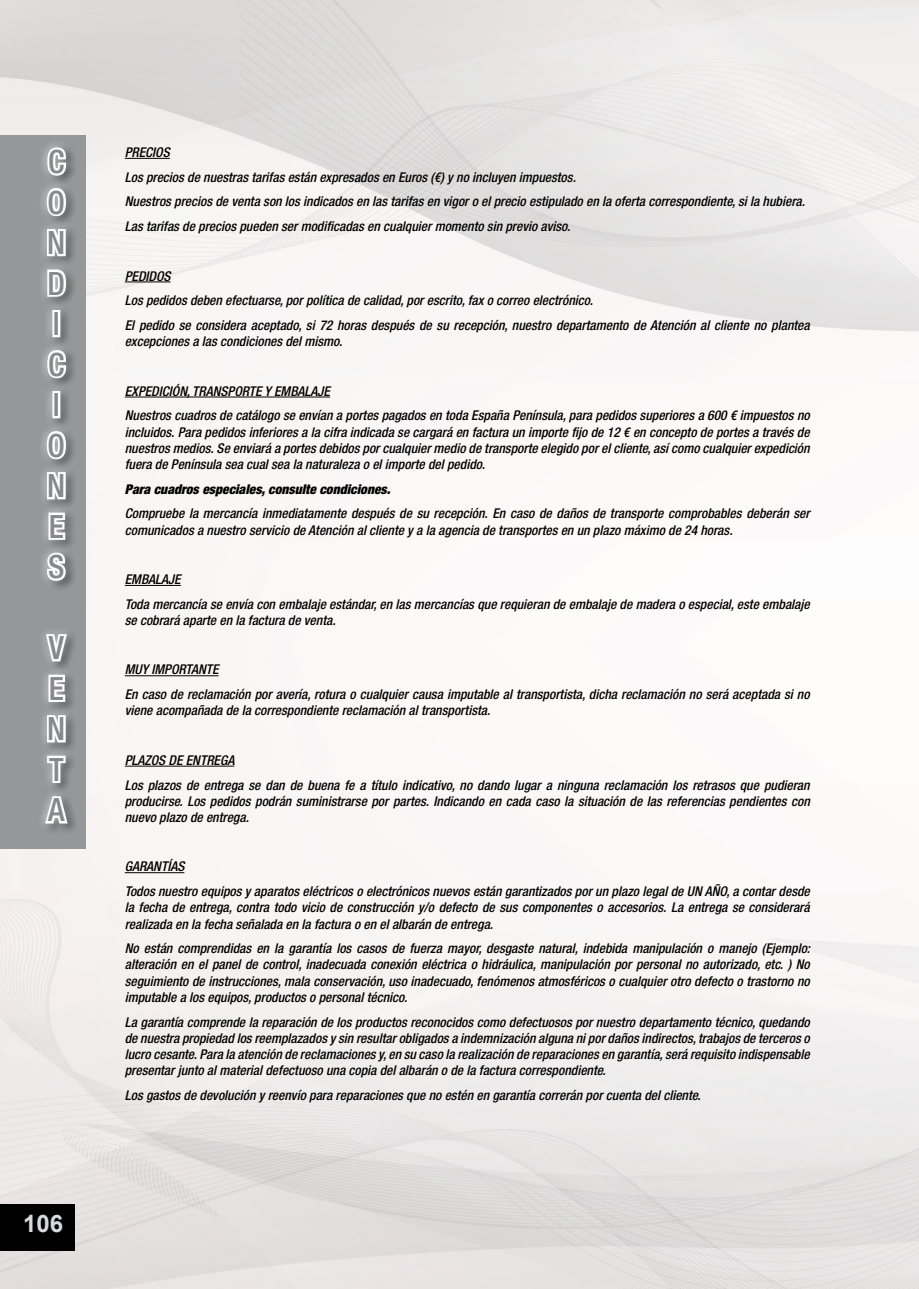
<style>
.page{position:relative;width:919px;height:1289px;background:#fff}
.page>*{position:absolute;margin:0;border:0;box-sizing:border-box;transform-origin:0 0}
.t1{font:500 condensed 32.1px/40.5px "Helvetica Neue";color:#87888a}
.t2{font:700 24px "Arial";color:#d9dadb}
.t3{font:italic 500 condensed 13.5px/16.2px "Helvetica Neue";color:#000}
.t4{font:italic 900 condensed 13.5px "Helvetica Neue";color:#000}
</style>
<div class="page">
<img style="left:0;top:0;width:918px;height:1288px">
<div style="left:0;top:135px;width:85px;height:714px;background:#969799"></div>
<div style="left:36px;top:139px;width:40px;height:693px;background:#fff;opacity:.75"></div>
<svg style="left:45px;top:145px;width:23px;height:33px"></svg>
<svg style="left:45px;top:186px;width:23px;height:113px"></svg>
<div style="left:52px;top:310px;width:8px;height:27px;border:4px solid #fff"></div>
<svg style="left:45px;top:348px;width:23px;height:32px"></svg>
<div style="left:52px;top:391px;width:8px;height:27px;border:4px solid #fff"></div>
<svg style="left:45px;top:429px;width:23px;height:113px"></svg>
<svg style="left:45px;top:550px;width:23px;height:33px"></svg>
<svg style="left:43px;top:632px;width:27px;height:194px"></svg>
<hr style="left:125px;top:158px;width:45px;height:1px;background:#000">
<hr style="left:125px;top:281px;width:45px;height:1px;background:#000">
<hr style="left:125px;top:396px;width:205px;height:1px;background:#000">
<hr style="left:125px;top:585px;width:56px;height:1px;background:#000">
<hr style="left:125px;top:675px;width:93px;height:1px;background:#000">
<hr style="left:125px;top:765px;width:109px;height:1px;background:#000">
<hr style="left:125px;top:872px;width:59px;height:1px;background:#000">
<div style="left:0;top:1203px;width:75px;height:47px;background:#000"></div>
<h1 class="t1" style="left:47px;top:141px;width:20px">C<br>O<br>N<br>D<br>I<br>C<br>I<br>O<br>N<br>E<br>S</h1>
<h1 class="t1" style="left:47px;top:627px;width:20px;text-align:justify">V E N T A</h1>
<h2 class="t2" style="left:23px;top:1206px;width:42px">106</h2>
<p class="t3" style="left:125px;top:140px;width:681px;line-height:24.8px">PRECIOS<br>Los precios de nuestras tarifas están expresados en Euros (€) y no incluyen impuestos.<br>Nuestros precios de venta son los indicados en las tarifas en vigor o el precio estipulado en la oferta correspondiente, si la hubiera.<br>Las tarifas de precios pueden ser modificadas en cualquier momento sin previo aviso.</p>
<p class="t3" style="left:125px;top:263px;width:686px;line-height:24.8px">PEDIDOS<br>Los pedidos deben efectuarse, por política de calidad, por escrito, fax o correo electrónico.<br>El pedido se considera aceptado, si 72 horas después de su recepción, nuestro departamento de Atención al cliente no plantea</p>
<p class="t3" style="left:125px;top:333px;width:219px">excepciones a las condiciones del mismo.</p>
<p class="t3" style="left:125px;top:378px;width:686px;line-height:24.8px">EXPEDICIÓN, TRANSPORTE Y EMBALAJE<br>Nuestros cuadros de catálogo se envían a portes pagados en toda España Península, para pedidos superiores a 600 € impuestos no</p>
<p class="t3" style="left:125px;top:423px;width:686px;text-align:justify">incluidos. Para pedidos inferiores a la cifra indicada se cargará en factura un importe fijo de 12 € en concepto de portes a través de nuestros medios. Se enviará a portes debidos por cualquier medio de transporte elegido por el cliente, así como cualquier expedición fuera de Península sea cual sea la naturaleza o el importe del pedido.</p>
<p class="t4" style="left:125px;top:480px;width:267px">Para cuadros especiales, consulte condiciones.</p>
<p class="t3" style="left:125px;top:505px;width:686px">Compruebe la mercancía inmediatamente después de su recepción. En caso de daños de transporte comprobables deberán ser comunicados a nuestro servicio de Atención al cliente y a la agencia de transportes en un plazo máximo de 24 horas.</p>
<p class="t3" style="left:125px;top:566px;width:686px;line-height:24.8px">EMBALAJE<br>Toda mercancía se envía con embalaje estándar, en las mercancías que requieran de embalaje de madera o especial, este embalaje</p>
<p class="t3" style="left:125px;top:612px;width:212px">se cobrará aparte en la factura de venta.</p>
<p class="t3" style="left:125px;top:657px;width:686px;line-height:24.8px">MUY IMPORTANTE<br>En caso de reclamación por avería, rotura o cualquier causa imputable al transportista, dicha reclamación no será aceptada si no</p>
<p class="t3" style="left:125px;top:702px;width:367px">viene acompañada de la correspondiente reclamación al transportista.</p>
<p class="t3" style="left:125px;top:747px;width:686px;line-height:24.8px">PLAZOS DE ENTREGA<br>Los plazos de entrega se dan de buena fe a título indicativo, no dando lugar a ninguna reclamación los retrasos que pudieran</p>
<p class="t3" style="left:125px;top:792px;width:686px">producirse. Los pedidos podrán suministrarse por partes. Indicando en cada caso la situación de las referencias pendientes con nuevo plazo de entrega.</p>
<p class="t3" style="left:125px;top:854px;width:686px;line-height:24.8px">GARANTÍAS<br>Todos nuestro equipos y aparatos eléctricos o electrónicos nuevos están garantizados por un plazo legal de UN AÑO, a contar desde</p>
<p class="t3" style="left:125px;top:899px;width:686px">la fecha de entrega, contra todo vicio de construcción y/o defecto de sus componentes o accesorios. La entrega se considerará realizada en la fecha señalada en la factura o en el albarán de entrega.</p>
<p class="t3" style="left:125px;top:940px;width:686px;text-align:justify">No están comprendidas en la garantía los casos de fuerza mayor, desgaste natural, indebida manipulación o manejo (Ejemplo: alteración en el panel de control, inadecuada conexión eléctrica o hidráulica, manipulación por personal no autorizado, etc. ) No seguimiento de instrucciones, mala conservación, uso inadecuado, fenómenos atmosféricos o cualquier otro defecto o trastorno no imputable a los equipos, productos o personal técnico.</p>
<p class="t3" style="left:125px;top:1013px;width:686px;text-align:justify">La garantía comprende la reparación de los productos reconocidos como defectuosos por nuestro departamento técnico, quedando de nuestra propiedad los reemplazados y sin resultar obligados a indemnización alguna ni por daños indirectos, trabajos de terceros o lucro cesante. Para la atención de reclamaciones y, en su caso la realización de reparaciones en garantía, será requisito indispensable presentar junto al material defectuoso una copia del albarán o de la factura correspondiente.</p>
<p class="t3" style="left:125px;top:1086px;width:577px">Los gastos de devolución y reenvío para reparaciones que no estén en garantía correrán por cuenta del cliente.</p>
</div>
